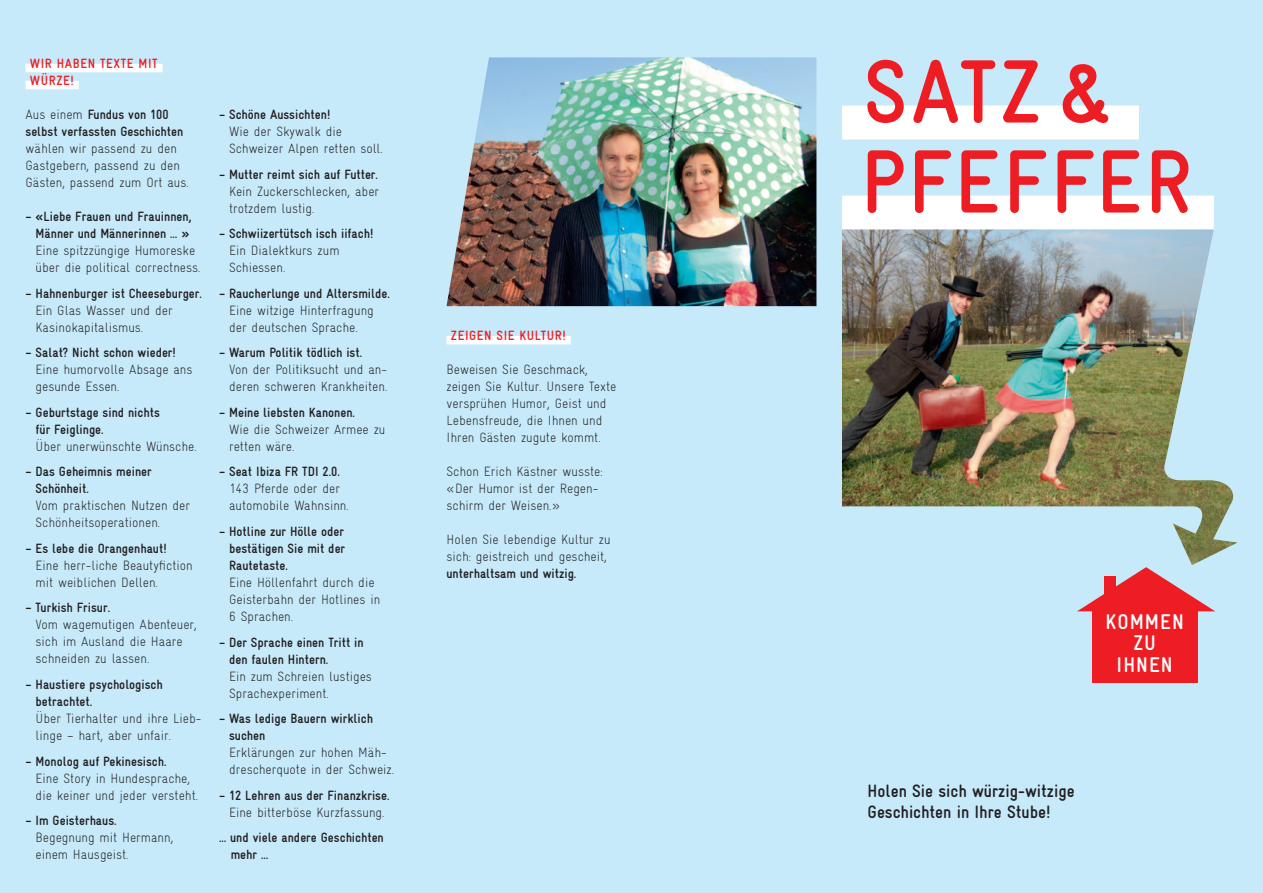
<style>
.page{position:relative;width:1263px;height:893px;background:#c6eafa}
.page>*{position:absolute;margin:0;border:0;box-sizing:border-box;transform-origin:0 0}
.t1{font:700 90px/90px "Gravur Condensed";letter-spacing:.04em;color:#ee1d23}
.t2{font:700 21.45px/21.5px "Gravur Condensed";letter-spacing:.05em;color:#fff;text-align:center}
.t3{font:700 18px/21.6px "Gravur Condensed";color:#231f20}
.t4{font:300 13.5px/17px "Gravur Condensed";color:#231f20}
.t5{font:700 13.5px/17px "Gravur Condensed";color:#231f20}
.t6{font:700 13.5px/17px "Gravur Condensed";letter-spacing:.04em;color:#ee1d23}
.s1{font-weight:300}
</style>
<div class="page">
<div style="left:842px;top:106px;width:297px;height:34px;background:#fff"></div>
<div style="left:842px;top:196px;width:372px;height:34px;background:#fff"></div>
<img style="left:842px;top:230px;width:395px;height:335px">
<div style="left:446px;top:336px;width:125px;height:8px;background:#fff"></div>
<div style="left:26px;top:64px;width:137px;height:8px;background:#fff"></div>
<div style="left:26px;top:81px;width:53px;height:8px;background:#fff"></div>
<img style="left:446px;top:57px;width:370px;height:249px">
<div style="left:1092px;top:610px;width:105px;height:73px;background:#ee1d23"></div>
<svg style="left:1077px;top:567px;width:138px;height:44px"></svg>
<div style="left:1104px;top:576px;width:12px;height:21px;background:#ee1d23"></div>
<p class="t6" style="left:30px;top:55px;width:124px">Wir haben Texte mit<br>Würze!</p>
<p class="t5" style="left:26px;top:106px;width:159px"><span class="s1">Aus einem</span> Fundus von 100 selbst verfassten Geschichten</p>
<p class="t4" style="left:26px;top:140px;width:165px">wählen wir passend zu den<br>Gastgebern, passend zu den<br>Gästen, passend zum Ort aus.</p>
<p class="t5" style="left:26px;top:208px;width:167px;text-align:center">– «Liebe Frauen und Frauinnen,<br>Männer und Männerinnen … »</p>
<p class="t4" style="left:36px;top:242px;width:166px">Eine spitzzüngige Humoreske über die political correctness.</p>
<p class="t5" style="left:26px;top:285px;width:178px">– Hahnenburger ist Cheeseburger.</p>
<p class="t4" style="left:36px;top:302px;width:139px">Ein Glas Wasser und der<br>Kasinokapitalismus.</p>
<p class="t5" style="left:26px;top:344px;width:152px">– Salat? Nicht schon wieder!</p>
<p class="t4" style="left:36px;top:361px;width:158px">Eine humorvolle Absage ans gesunde Essen.</p>
<p class="t5" style="left:36px;top:404px;width:126px;text-indent:-10px">– Geburtstage sind nichts für Feiglinge.</p>
<p class="t4" style="left:36px;top:438px;width:163px">Über unerwünschte Wünsche.</p>
<p class="t5" style="left:36px;top:463px;width:118px;text-indent:-10px">– Das Geheimnis meiner<br>Schönheit.</p>
<p class="t4" style="left:36px;top:497px;width:156px">Vom praktischen Nutzen der<br>Schönheitsoperationen.</p>
<p class="t5" style="left:26px;top:540px;width:143px">– Es lebe die Orangenhaut!</p>
<p class="t4" style="left:36px;top:557px;width:159px">Eine herr-liche Beautyfiction mit weiblichen Dellen.</p>
<p class="t5" style="left:26px;top:599px;width:86px">– Turkish Frisur.</p>
<p class="t4" style="left:36px;top:616px;width:163px">Vom wagemutigen Abenteuer, sich im Ausland die Haare schneiden zu lassen.</p>
<p class="t5" style="left:36px;top:676px;width:129px;text-indent:-10px">– Haustiere psychologisch betrachtet.</p>
<p class="t4" style="left:36px;top:710px;width:167px">Über Tierhalter und ihre Lieb&shy;linge – hart, aber unfair.</p>
<p class="t5" style="left:26px;top:752px;width:143px">– Monolog auf Pekinesisch.</p>
<p class="t4" style="left:36px;top:769px;width:164px">Eine Story in Hundesprache, die keiner und jeder versteht.</p>
<p class="t5" style="left:26px;top:812px;width:93px">– Im Geisterhaus.</p>
<p class="t4" style="left:36px;top:829px;width:139px">Begegnung mit Hermann, einem Hausgeist.</p>
<p class="t5" style="left:219px;top:106px;width:113px">– Schöne Aussichten!</p>
<p class="t4" style="left:229px;top:123px;width:155px">Wie der Skywalk die<br>Schweizer Alpen retten soll.</p>
<p class="t5" style="left:219px;top:166px;width:161px">– M utter reimt sich auf Futter.</p>
<p class="t4" style="left:229px;top:183px;width:152px">Kein Zuckerschlecken, aber trotzdem lustig.</p>
<p class="t5" style="left:219px;top:225px;width:156px">– Schwiizertütsch isch iifach!</p>
<p class="t4" style="left:229px;top:242px;width:112px">Ein Dialektkurs zum<br>Schiessen.</p>
<p class="t5" style="left:219px;top:285px;width:172px">– Raucherlunge und Altersmilde.</p>
<p class="t4" style="left:229px;top:302px;width:146px">Eine witzige Hinterfragung der deutschen Sprache.</p>
<p class="t5" style="left:219px;top:344px;width:145px">– Warum Politik tödlich ist.</p>
<p class="t4" style="left:229px;top:361px;width:160px">Von der Politiksucht und an&shy;deren schweren Krankheiten.</p>
<p class="t5" style="left:219px;top:404px;width:138px">– Meine liebsten Kanonen.</p>
<p class="t4" style="left:229px;top:421px;width:158px">Wie die Schweizer Armee zu retten wäre.</p>
<p class="t5" style="left:219px;top:463px;width:122px">– Seat Ibiza FR TDI 2.0.</p>
<p class="t4" style="left:229px;top:480px;width:121px">143 Pferde oder der automobile Wahnsinn.</p>
<p class="t5" style="left:229px;top:523px;width:118px;text-align:justify;text-indent:-10px">– Hotline zur Hölle oder bestätigen Sie mit der Rautetaste.</p>
<p class="t4" style="left:229px;top:574px;width:153px">Eine Höllenfahrt durch die<br>Geisterbahn der Hotlines in<br>6 Sprachen.</p>
<p class="t5" style="left:229px;top:633px;width:136px;text-indent:-10px">– Der Sprache einen Tritt in den faulen Hintern.</p>
<p class="t4" style="left:229px;top:667px;width:144px">Ein zum Schreien lustiges<br>Sprachexperiment.</p>
<p class="t5" style="left:229px;top:710px;width:145px;text-indent:-10px">– Was ledige Bauern wirklich suchen</p>
<p class="t4" style="left:229px;top:744px;width:166px">Erklärungen zur hohen Mäh&shy;drescherquote in der Schweiz.</p>
<p class="t5" style="left:219px;top:786px;width:172px">– 12 Lehren aus der Finanzkrise.</p>
<p class="t4" style="left:229px;top:803px;width:157px">Eine bitterböse Kurzfassung.</p>
<p class="t5" style="left:231px;top:829px;width:155px;text-indent:-12px">… und viele andere Geschichten mehr …</p>
<p class="t6" style="left:451px;top:327px;width:14px">Zeige</p>
<p class="t6" style="left:484px;top:327px;width:83px">n Sie Kultur!</p>
<p class="t4" style="left:446px;top:361px;width:171px">Beweisen Sie Geschmack, zeigen Sie Kultur. Unsere Texte versprühen Humor, Geist und<br>Lebensfreude, die Ihnen und<br>Ihren Gästen zugute kommt.</p>
<p class="t4" style="left:446px;top:463px;width:158px">Schon Erich Kästner wusste: «Der Humor ist der Regen&shy;schirm der Weisen.»</p>
<p class="t4" style="left:446px;top:531px;width:166px">Holen Sie lebendige Kultur zu sich: geistreich und gescheit,</p>
<p class="t5" style="left:446px;top:565px;width:131px">unterhaltsam und witzig.</p>
<h1 class="t1" style="left:861px;top:47px;width:333px">SATZ &amp;<br>PFEFFER</h1>
<h2 class="t2" style="left:1105px;top:611px;width:80px">kommen zu<br>Ihnen</h2>
<h3 class="t3" style="left:867px;top:780px;width:209px">Holen Sie sich würzig-witzige<br>Geschichten in Ihre Stube!</h3>
</div>
